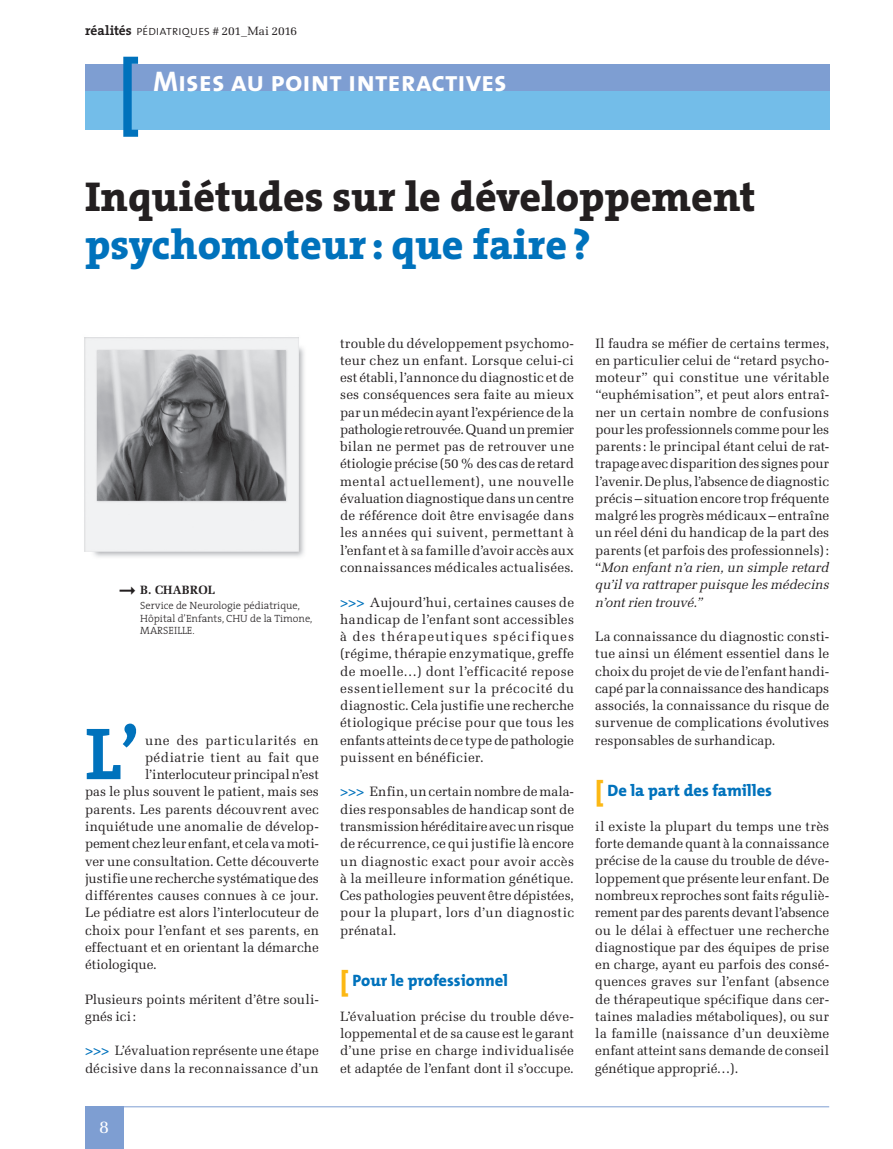
<style>
.page{position:relative;width:893px;height:1149px;background:#fff}
.page>*{position:absolute;margin:0;border:0;box-sizing:border-box;transform-origin:0 0}
.t1{font:74.25px "The Serif Bold Caps";color:#0072bc}
.t2{font:800 42px "The Serif";color:#231f20}
.t3{font:800 42px "The Serif";color:#0072bc}
.t4{font:28.5px "The Sans Bold Caps";color:#fff}
.t5{font:18px "Melior";color:#fff}
.t6{font:800 16.5px "The Mix";color:#0072bc}
.t7{font:13.5px/17.2px "Melior";letter-spacing:.005em;color:#231f20;text-align:justify}
.t8{font:13.5px "Melior";letter-spacing:-.015em;color:#231f20}
.t9{font:13.5px "The Sans Light Caps";letter-spacing:-.02em;color:#231f20}
.t10{font:13.5px "Melior";letter-spacing:.025em;color:#231f20}
.t11{font:13.5px "Melior";letter-spacing:.04em;color:#231f20}
.t12{font:700 12px "Melior";color:#231f20}
.t13{font:300 10.5px/12.6px "The Serif";color:#231f20}
.s1{font-family:"The Serif";font-weight:700}
.s2{font-family:"Melior";font-size:12px}
.s3{font-weight:700;color:#0072bc}
.s4{font-size:27px;color:#fcb814}
.s5{font-style:italic}
</style>
<div class="page">
<div style="left:85px;top:1106px;width:38px;height:42px;background:#7e9ed2"></div>
<hr style="left:85px;top:1106px;width:744px;height:1px;background:#7e9ed2">
<div style="left:85px;top:64px;width:744px;height:27px;background:#7e9ed2"></div>
<div style="left:85px;top:91px;width:744px;height:39px;background:#73bde9"></div>
<svg style="left:123px;top:57px;width:15px;height:80px"></svg>
<img style="left:84px;top:337px;width:220px;height:220px">
<p class="t9" style="left:85px;top:20px;width:214px"><span class="s1">réalités</span> pédiatriques <span class="s2"># 201_Mai 2016</span></p>
<h3 class="t4" style="left:153px;top:58px;width:355px">Mises au point interactives</h3>
<h2 class="t2" style="left:85px;top:161px;width:672px">Inquiétudes sur le développement</h2>
<h2 class="t3" style="left:85px;top:209px;width:507px">psychomoteur : que faire?</h2>
<p class="t12" style="left:119px;top:583px;width:97px">➞ B. CHABROL</p>
<p class="t13" style="left:140px;top:599px;width:174px">Service de Neurologie pédiatrique,<br>Hôpital d’Enfants, CHU de la Timone,<br>MARSEILLE.</p>
<h1 class="t1" style="left:85px;top:691px;width:56px">L’</h1>
<p class="t11" style="left:145px;top:731px;width:175px">une des particularités en</p>
<p class="t10" style="left:145px;top:749px;width:175px">pédiatrie tient au fait que</p>
<p class="t7" style="left:145px;top:765px;width:175px">l’interlocuteur principal n’est</p>
<p class="t7" style="left:85px;top:783px;width:235px">pas le plus souvent le patient, mais ses</p>
<p class="t7" style="left:85px;top:800px;width:235px">parents. Les parents découvrent avec</p>
<p class="t7" style="left:85px;top:817px;width:235px">inquiétude une anomalie de dévelop-</p>
<p class="t8" style="left:85px;top:835px;width:235px">pement chez leur enfant, et cela va moti-</p>
<p class="t7" style="left:85px;top:852px;width:235px">ver une consultation. Cette découverte</p>
<p class="t7" style="left:85px;top:869px;width:235px">justifie une recherche systématique des</p>
<p class="t7" style="left:85px;top:886px;width:235px">différentes causes connues à ce jour.</p>
<p class="t7" style="left:85px;top:903px;width:235px">Le pédiatre est alors l’interlocuteur de</p>
<p class="t7" style="left:85px;top:921px;width:235px">choix pour l’enfant et ses parents, en</p>
<p class="t7" style="left:85px;top:938px;width:235px">effectuant et en orientant la démarche</p>
<p class="t7" style="left:85px;top:955px;width:73px">étiologique.</p>
<p class="t7" style="left:85px;top:990px;width:235px">Plusieurs points méritent d’être souli&shy;gnés ici:</p>
<p class="t7" style="left:85px;top:1041px;width:235px"><span class="s3">&gt;&gt;&gt;</span> L’évaluation représente une étape décisive dans la reconnaissance d’un</p>
<h3 class="t5" style="left:99px;top:1115px;width:12px">8</h3>
<p class="t7" style="left:340px;top:334px;width:235px">trouble du développement psychomo&shy;teur chez un enfant. Lorsque celui-ci est établi, l’annonce du diagnostic et de ses conséquences sera faite au mieux par un médecin ayant l’expérience de la pathologie retrouvée. Quand un premier bilan ne permet pas de retrouver une étiologie précise (50 % des cas de retard mental actuellement), une nouvelle évaluation diagnostique dans un centre de référence doit être envisagée dans les années qui suivent, permettant à l’enfant et à sa famille d’avoir accès aux connaissances médicales actualisées.</p>
<p class="t7" style="left:340px;top:593px;width:235px"><span class="s3">&gt;&gt;&gt;</span> Aujourd’hui, certaines causes de handicap de l’enfant sont accessibles à des thérapeutiques spécifiques (régime, thérapie enzymatique, greffe de moelle…) dont l’efficacité repose essentiellement sur la précocité du diagnostic. Cela justifie une recherche étiologique précise pour que tous les enfants atteints de ce type de pathologie puissent en bénéficier.</p>
<p class="t7" style="left:340px;top:783px;width:235px"><span class="s3">&gt;&gt;&gt;</span> Enfin, un certain nombre de mala&shy;dies responsables de handicap sont de transmission héréditaire avec un risque de récurrence, ce qui justifie là encore un diagnostic exact pour avoir accès à la meilleure information génétique.<br>Ces pathologies peuvent être dépistées, pour la plupart, lors d’un diagnostic prénatal.</p>
<p class="t6" style="left:340px;top:966px;width:169px"><span class="s4">[</span> Pour le professionnel</p>
<p class="t7" style="left:340px;top:1007px;width:235px">L’évaluation précise du trouble déve&shy;loppemental et de sa cause est le garant d’une prise en charge individualisée et adaptée de l’enfant dont il s’occupe.</p>
<p class="t7" style="left:595px;top:334px;width:235px">Il faudra se méfier de certains termes, en particulier celui de “retard psycho&shy;moteur” qui constitue une véritable “euphémisation”, et peut alors entraî&shy;ner un certain nombre de confusions pour les professionnels comme pour les parents: le principal étant celui de rat&shy;trapage avec disparition des signes pour l’avenir. De plus, l’absence de diagnostic précis – situation encore trop fréquente malgré les progrès médicaux – entraîne un réel déni du handicap de la part des parents (et parfois des professionnels): “<span class="s5">Mon enfant n’a rien, un simple retard qu’il va rattraper puisque les médecins n’ont rien trouvé.”</span></p>
<p class="t7" style="left:595px;top:627px;width:235px">La connaissance du diagnostic consti&shy;tue ainsi un élément essentiel dans le choix du projet de vie de l’enfant handi&shy;capé par la connaissance des handicaps associés, la connaissance du risque de survenue de complications évolutives responsables de surhandicap.</p>
<p class="t6" style="left:595px;top:776px;width:178px"><span class="s4">[</span> De la part des familles</p>
<p class="t7" style="left:595px;top:817px;width:235px">il existe la plupart du temps une très forte demande quant à la connaissance précise de la cause du trouble de déve&shy;loppement que présente leur enfant. De nombreux reproches sont faits réguliè&shy;rement par des parents devant l’absence ou le délai à effectuer une recherche diagnostique par des équipes de prise en charge, ayant eu parfois des consé&shy;quences graves sur l’enfant (absence de thérapeutique spécifique dans cer&shy;taines maladies métaboliques), ou sur la famille (naissance d’un deuxième enfant atteint sans demande de conseil génétique approprié…).</p>
</div>
